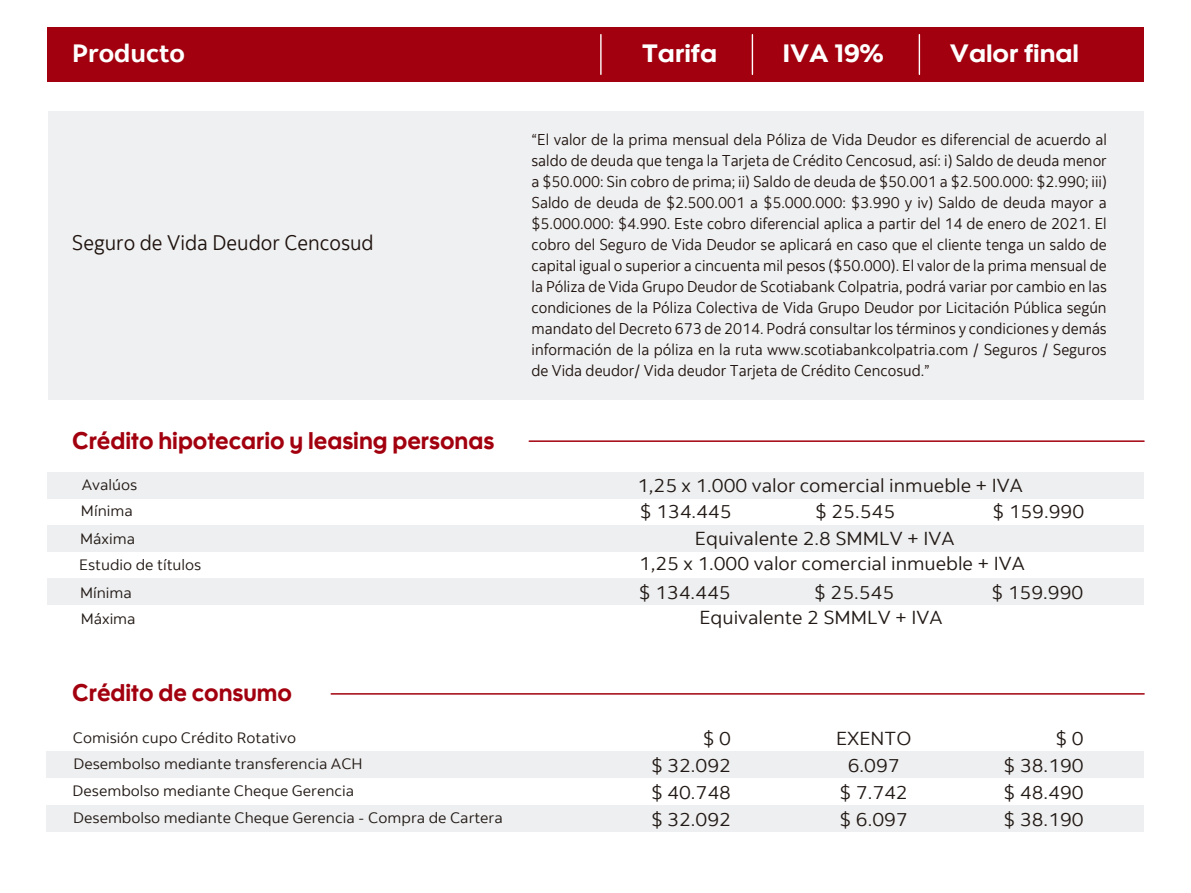
<style>
.page{position:relative;width:1191px;height:893px;background:#fff}
.page>*{position:absolute;margin:0;border:0;box-sizing:border-box;transform-origin:0 0}
.t1{font:25.05px "Scotia Headline";color:#fff;scale:1.05 1}
.t2{font:700 25.05px "Scotia";color:#fff;scale:1.05 1}
.t3{font:24px "Scotia Headline";color:#a2000e;scale:.96 1}
.t4{font:21px "Scotia";color:#1e120d;scale:.96 1}
.t5{font:18.75px/27px "Scotia";color:#211915;text-align:justify;scale:1.05 1}
.t6{font:15.6px/21px "Scotia";color:#1e120d;text-align:justify;scale:.96 1}
.t7{font:15px/26.7px "Scotia";color:#211915;scale:1.05 1}
</style>
<div class="page">
<hr style="left:529px;top:440px;width:615px;height:2px;background:#a2000e">
<div style="left:47px;top:472px;width:1096px;height:27px;background:#eeeff0"></div>
<div style="left:47px;top:525px;width:1096px;height:27px;background:#eeeff0"></div>
<div style="left:47px;top:579px;width:1096px;height:26px;background:#eeeff0"></div>
<hr style="left:331px;top:693px;width:813px;height:2px;background:#a2000e">
<div style="left:47px;top:751px;width:1096px;height:27px;background:#eeeff0"></div>
<div style="left:47px;top:805px;width:1096px;height:26px;background:#eeeff0"></div>
<div style="left:48px;top:111px;width:1095px;height:289px;background:#eff0f2"></div>
<div style="left:47px;top:27px;width:1096px;height:55px;background:#a2000e"></div>
<hr style="left:600px;top:35px;width:1px;height:39px;background:#fff">
<hr style="left:751px;top:35px;width:2px;height:39px;background:#fff">
<hr style="left:918px;top:35px;width:2px;height:39px;background:#fff">
<h1 class="t2" style="left:72px;top:38px;width:109px">Producto</h1>
<h1 class="t1" style="left:642px;top:39px;width:73px">Tarifa</h1>
<h1 class="t1" style="left:783px;top:39px;width:97px">IVA 19%</h1>
<h1 class="t1" style="left:950px;top:39px;width:125px">Valor final</h1>
<h3 class="t4" style="left:72px;top:231px;width:316px">Seguro de Vida Deudor Cencosud</h3>
<p class="t6" style="left:531px;top:130px;width:601px">“El valor de la prima mensual dela Póliza de Vida Deudor es diferencial de acuerdo al saldo de deuda que tenga la Tarjeta de Crédito Cencosud, así: i) Saldo de deuda menor a $50.000: Sin cobro de prima; ii) Saldo de deuda de $50.001 a $2.500.000: $2.990; iii)<br>Saldo de deuda de $2.500.001 a $5.000.000: $3.990 y iv) Saldo de deuda mayor a $5.000.000: $4.990. Este cobro diferencial aplica a partir del 14 de enero de 2021. El cobro del Seguro de Vida Deudor se aplicará en caso que el cliente tenga un saldo de capital igual o superior a cincuenta mil pesos ($50.000). El valor de la prima mensual de la Póliza de Vida Grupo Deudor de Scotiabank Colpatria, podrá variar por cambio en las condiciones de la Póliza Colectiva de Vida Grupo Deudor por Licitación Pública según mandato del Decreto 673 de 2014. Podrá consultar los términos y condiciones y demás información de la póliza en la ruta www.scotiabankcolpatria.com / Seguros / Seguros de Vida deudor/ Vida deudor Tarjeta de Crédito Cencosud.”</p>
<h2 class="t3" style="left:73px;top:427px;width:441px">Crédito hipotecario y leasing personas</h2>
<p class="t7" style="left:82px;top:472px;width:54px">Avalúos</p>
<p class="t5" style="left:637px;top:472px;width:369px">1,25 x 1.000 valor comercial inmueble + IVA</p>
<p class="t7" style="left:81px;top:498px;width:51px">Mínima</p>
<p class="t5" style="left:640px;top:498px;width:89px">$ 134.445</p>
<p class="t5" style="left:815px;top:498px;width:78px">$ 25.545</p>
<p class="t5" style="left:992px;top:498px;width:89px">$ 159.990</p>
<p class="t7" style="left:79px;top:526px;width:118px;line-height:26.2px">Máxima<br>Estudio de títulos</p>
<p class="t5" style="left:695px;top:525px;width:249px">Equivalente 2.8 SMMLV + IVA</p>
<p class="t5" style="left:639px;top:550px;width:369px">1,25 x 1.000 valor comercial inmueble + IVA</p>
<p class="t7" style="left:80px;top:579px;width:51px">Mínima</p>
<p class="t5" style="left:639px;top:580px;width:89px">$ 134.445</p>
<p class="t5" style="left:814px;top:580px;width:78px">$ 25.545</p>
<p class="t5" style="left:991px;top:580px;width:89px">$ 159.990</p>
<p class="t7" style="left:81px;top:605px;width:54px">Máxima</p>
<p class="t5" style="left:699px;top:604px;width:233px">Equivalente 2 SMMLV + IVA</p>
<h2 class="t3" style="left:73px;top:679px;width:230px">Crédito de consumo</h2>
<p class="t7" style="left:73px;top:725px;width:214px">Comisión cupo Crédito Rotativo</p>
<p class="t5" style="left:836px;top:725px;width:73px;text-align:center">EXENTO<br>6.097<br>$ 7.742 $ 6.097</p>
<p class="t5" style="left:1003px;top:725px;width:78px;text-indent:52px">$ 0 $ 38.190 $ 48.490 $ 38.190</p>
<p class="t5" style="left:651px;top:725px;width:78px;text-indent:52px">$ 0 $ 32.092 $ 40.748 $ 32.092</p>
<p class="t7" style="left:73px;top:751px;width:411px">Desembolso mediante transferencia ACH<br>Desembolso mediante Cheque Gerencia<br>Desembolso mediante Cheque Gerencia - Compra de Cartera</p>
</div>
